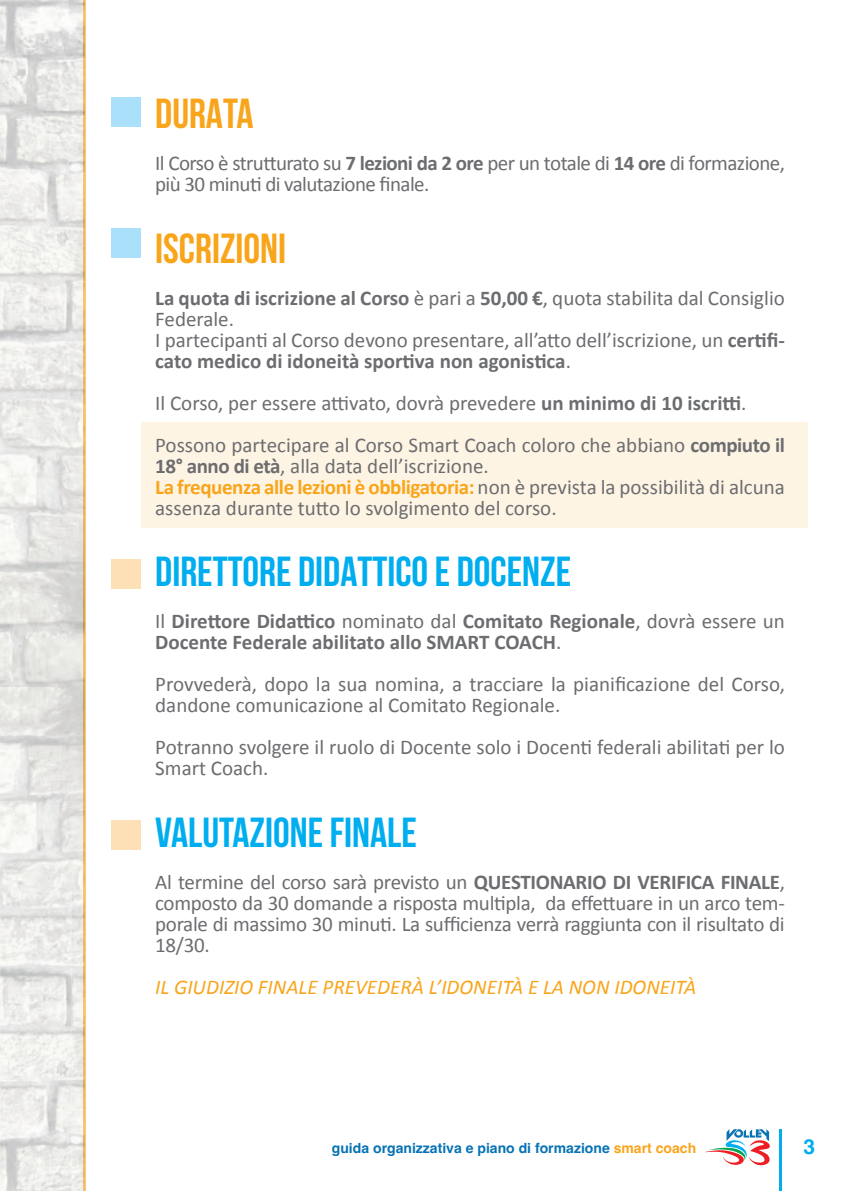
<style>
.page{position:relative;width:844px;height:1191px;background:#fff}
.page>*{position:absolute;margin:0;border:0;box-sizing:border-box;transform-origin:0 0}
.t1{font:700 42px "Bebas Neue";color:#00aeef}
.t2{font:700 42px "Bebas Neue";color:#f9a51b}
.t3{font:21px/21px "Calibri";color:#6c6d70}
.t4{font:700 21px/21px "Calibri";color:#6c6d70}
.t5{font:21px/21px "Calibri";letter-spacing:-.03em;color:#6c6d70}
.t6{font:italic 21px "Calibri";color:#f9a51b}
.t7{font:700 21px "Helvetica";color:#00aeef}
.t8{font:700 14px "Helvetica";color:#0773b5}
.s1{font-weight:700}
.s2{font-weight:700;color:#f9a51b}
.s3{font-weight:400}
.s4{color:#f9a51b}
</style>
<div class="page">
<img style="left:0;top:0;width:69px;height:891px">
<img style="left:69px;top:0;width:15px;height:1191px">
<img style="left:0;top:891px;width:71px;height:300px">
<hr style="left:84px;top:0;width:2px;height:1191px;background:#fdc778">
<hr style="left:778px;top:1129px;width:3px;height:62px;background:#00aeef">
<svg style="left:705px;top:1129px;width:65px;height:36px"></svg>
<div style="left:141px;top:422px;width:666px;height:106px;background:#fef4e4"></div>
<div style="left:112px;top:98px;width:29px;height:29px;background:#aae0f9"></div>
<div style="left:112px;top:228px;width:29px;height:30px;background:#aae0f9"></div>
<div style="left:112px;top:559px;width:29px;height:29px;background:#fee0b6"></div>
<div style="left:112px;top:820px;width:29px;height:29px;background:#fee0b6"></div>
<h1 class="t2" style="left:155px;top:91px;width:100px">DURATA</h1>
<p class="t5" style="left:155px;top:153px;width:631px">Il Corso è strutturato su <span class="s1">7 lezioni da 2 ore</span> per un totale di <span class="s1">14 ore</span> di formazione, più 30 minuti di valutazione finale.</p>
<h1 class="t2" style="left:155px;top:225px;width:132px">ISCRIZIONi</h1>
<p class="t3" style="left:155px;top:287px;width:631px"><span class="s1">La quota di iscrizione al Corso</span> è pari a <span class="s1">50,00 €</span>, quota stabilita dal Consiglio Federale.<br>I partecipanti al Corso devono presentare, all’atto dell’iscrizione, un <span class="s1">certifi&shy;cato medico di idoneità sportiva non agonistica</span>.</p>
<p class="t3" style="left:155px;top:382px;width:631px;line-height:42px">Il Corso, per essere attivato, dovrà prevedere <span class="s1">un minimo di 10 iscritti</span>.<br>Possono partecipare al Corso Smart Coach coloro che abbiano <span class="s1">compiuto il</span></p>
<p class="t3" style="left:155px;top:455px;width:631px"><span class="s1">18° anno di età</span>, alla data dell’iscrizione.<br><span class="s2">La frequenza alle lezioni è obbligatoria:</span> non è prevista la possibilità di alcuna assenza durante tutto lo svolgimento del corso.</p>
<h1 class="t1" style="left:155px;top:548px;width:417px">DIRETTORE DIDATTICO E DOCENZE</h1>
<p class="t4" style="left:155px;top:610px;width:631px"><span class="s3">Il</span> Direttore Didattico <span class="s3">nominato dal</span> Comitato Regionale<span class="s3">, dovrà essere un<br></span>Docente Federale abilitato allo SMART COACH<span class="s3">.</span></p>
<p class="t3" style="left:155px;top:673px;width:631px">Provvederà, dopo la sua nomina, a tracciare la pianificazione del Corso, dandone comunicazione al Comitato Regionale.</p>
<p class="t3" style="left:155px;top:736px;width:631px">Potranno svolgere il ruolo di Docente solo i Docenti federali abilitati per lo<br>Smart Coach.</p>
<h1 class="t1" style="left:155px;top:809px;width:263px">VALUTAZIONE FINALE</h1>
<p class="t3" style="left:155px;top:871px;width:631px;text-align:justify">Al termine del corso sarà previsto un <span class="s1">QUESTIONARIO DI VERIFICA FINALE</span>, composto da 30 domande a risposta multipla, da effettuare in un arco tem&shy;porale di massimo 30 minuti. La sufficienza verrà raggiunta con il risultato di 18/30.</p>
<p class="t6" style="left:155px;top:972px;width:542px">IL GIUDIZIO FINALE PREVEDERÀ L’IDONEITÀ E LA NON IDONEITÀ</p>
<p class="t8" style="left:332px;top:1139px;width:366px">guida organizzativa e piano di formazione <span class="s4">smart coach</span></p>
<p class="t7" style="left:803px;top:1133px;width:13px">3</p>
</div>
